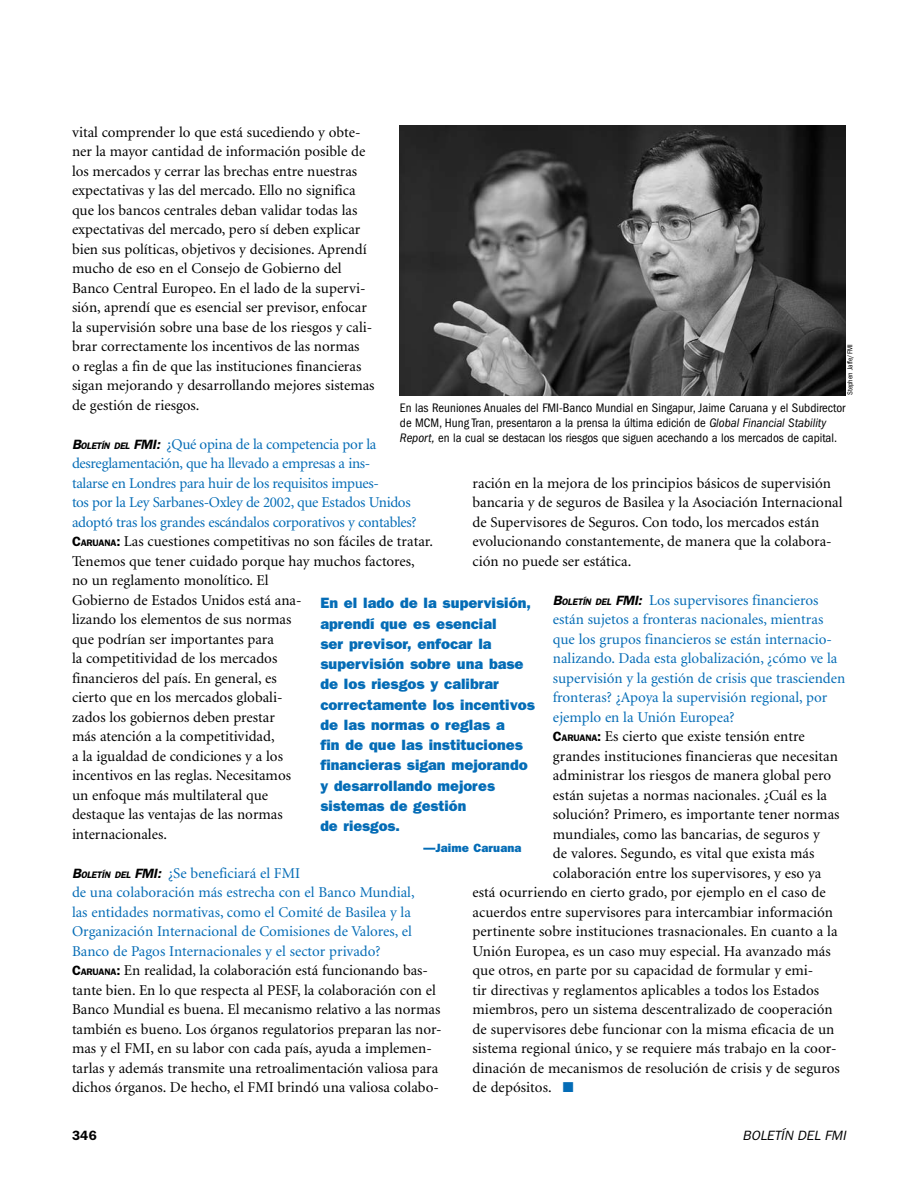
<style>
.page{position:relative;width:918px;height:1188px;background:#fff}
.page>*{position:absolute;margin:0;border:0;box-sizing:border-box;transform-origin:0 0}
.t1{font:15px/19.5px "Minion";color:#000}
.t2{font:15px "Minion";color:#046cb6}
.t3{font:800 15px/20.2px "Franklin Gothic";color:#046cb6}
.t4{font:italic 13.5px "Franklin Gothic";letter-spacing:.01em;color:#000}
.t5{font:600 13.5px "Franklin Gothic";color:#000}
.t6{font:condensed 12.75px/15px "Franklin Gothic";color:#000}
.t7{font:800 12px "Franklin Gothic";color:#046cb6}
.t8{font:condensed 7.5px "Franklin Gothic";color:#000}
.s1{font-family:"Franklin Gothic";font-weight:600;font-style:italic;font-size:13.5px}
.s2{font-family:"Franklin Gothic";font-weight:600;font-style:italic;font-size:9.45px}
.s3{color:#046cb6}
.s4{font-family:"Franklin Gothic";font-weight:600;font-size:13.5px}
.s5{font-family:"Franklin Gothic";font-weight:600;font-size:9.45px}
.s6{font-style:italic}
.s7{font-family:"Franklin Gothic";font-weight:600;font-style:italic;font-size:13.5px;color:#000}
.s8{font-family:"Franklin Gothic";font-weight:600;font-style:italic;font-size:9.45px;color:#000}
</style>
<div class="page">
<img style="left:400px;top:125px;width:446px;height:270px">
<p class="t1" style="left:72px;top:123px;width:304px">vital comprender lo que está sucediendo y obte&shy;ner la mayor cantidad de información posible de los mercados y cerrar las brechas entre nuestras expectativas y las del mercado. Ello no significa que los bancos centrales deban validar todas las expectativas del mercado, pero sí deben explicar bien sus políticas, objetivos y decisiones. Aprendí mucho de eso en el Consejo de Gobierno del Banco Central Europeo. En el lado de la supervi&shy;sión, aprendí que es esencial ser previsor, enfocar la supervisión sobre una base de los riesgos y cali&shy;brar correctamente los incentivos de las normas<br>o reglas a fin de que las instituciones financieras sigan mejorando y desarrollando mejores sistemas de gestión de riesgos.-</p>
<p class="t1" style="left:72px;top:435px;width:363px"><span class="s1">B</span><span class="s2">OLETÍN DEL</span> <span class="s1">FMI:</span> <span class="s3">¿Qué opina de la competencia por la desreglamentación, que ha llevado a empresas a ins-<br>talarse en Londres para huir de los requisitos impues-<br>tos por la Ley Sarbanes-Oxley de 2002, que Estados Unidos adoptó tras los grandes escándalos corporativos y contables?<br></span><span class="s4">C</span><span class="s5">ARUANA</span><span class="s4">:</span> Las cuestiones competitivas no son fáciles de tratar.<br>Tenemos que tener cuidado porque hay muchos factores, no un reglamento monolítico. El<br>Gobierno de Estados Unidos está ana-<br>lizando los elementos de sus normas<br>que podrían ser importantes para<br>la competitividad de los mercados<br>financieros del país. En general, es<br>cierto que en los mercados globali-<br>zados los gobiernos deben prestar<br>más atención a la competitividad,<br>a la igualdad de condiciones y a los<br>incentivos en las reglas. Necesitamos<br>un enfoque más multilateral que<br>destaque las ventajas de las normas<br>internacionales.-</p>
<p class="t1" style="left:72px;top:864px;width:371px"><span class="s1">B</span><span class="s2">OLETÍN DEL</span> <span class="s1">FMI:</span> <span class="s3">¿Se beneficiará el FMI<br>de una colaboración más estrecha con el Banco Mundial,<br>las entidades normativas, como el Comité de Basilea y la Organización Internacional de Comisiones de Valores, el Banco de Pagos Internacionales y el sector privado?<br></span><span class="s4">C</span><span class="s5">ARUANA</span><span class="s4">:</span> En realidad, la colaboración está funcionando bas&shy;tante bien. En lo que respecta al PESF, la colaboración con el Banco Mundial es buena. El mecanismo relativo a las normas también es bueno. Los órganos regulatorios preparan las nor&shy;mas y el FMI, en su labor con cada país, ayuda a implemen&shy;tarlas y además transmite una retroalimentación valiosa para dichos órganos. De hecho, el FMI brindó una valiosa colabo-</p>
<p class="t8" style="left:846px;top:395px;width:52px;rotate:-90deg">Stephen Jaffe/FMI</p>
<p class="t6" style="left:400px;top:400px;width:447px">En las Reuniones Anuales del FMI-Banco Mundial en Singapur, Jaime Caruana y el Subdirector de MCM, Hung Tran, presentaron a la prensa la última edición de <span class="s6">Global Financial Stability<br>Report,</span> en la cual se destacan los riesgos que siguen acechando a los mercados de capital.</p>
<p class="t1" style="left:472px;top:474px;width:372px">ración en la mejora de los principios básicos de supervisión bancaria y de seguros de Basilea y la Asociación Internacional de Supervisores de Seguros. Con todo, los mercados están evolucionando constantemente, de manera que la colabora&shy;ción no puede ser estática.-</p>
<p class="t2" style="left:553px;top:592px;width:267px"><span class="s7">B</span><span class="s8">OLETÍN DEL</span> <span class="s7">FMI:</span> Los supervisores financieros</p>
<p class="t2" style="left:553px;top:612px;width:272px">están sujetos a fronteras nacionales, mientras</p>
<p class="t2" style="left:553px;top:631px;width:281px">que los grupos financieros se están internacio-</p>
<p class="t2" style="left:553px;top:651px;width:286px">nalizando. Dada esta globalización, ¿cómo ve la</p>
<p class="t2" style="left:553px;top:670px;width:294px">supervisión y la gestión de crisis que trascienden</p>
<p class="t2" style="left:553px;top:690px;width:276px">fronteras? ¿Apoya la supervisión regional, por</p>
<p class="t2" style="left:553px;top:709px;width:183px">ejemplo en la Unión Europea?</p>
<p class="t1" style="left:553px;top:727px;width:253px"><span class="s4">C</span><span class="s5">ARUANA</span><span class="s4">:</span> Es cierto que existe tensión entre</p>
<p class="t1" style="left:553px;top:747px;width:287px">grandes instituciones financieras que necesitan</p>
<p class="t1" style="left:553px;top:766px;width:280px">administrar los riesgos de manera global pero</p>
<p class="t1" style="left:553px;top:786px;width:276px">están sujetas a normas nacionales. ¿Cuál es la</p>
<p class="t1" style="left:553px;top:805px;width:288px">solución? Primero, es importante tener normas</p>
<p class="t1" style="left:553px;top:825px;width:268px">mundiales, como las bancarias, de seguros y</p>
<p class="t1" style="left:553px;top:844px;width:263px">de valores. Segundo, es vital que exista más</p>
<p class="t1" style="left:553px;top:864px;width:270px">colaboración entre los supervisores, y eso ya</p>
<p class="t1" style="left:472px;top:883px;width:355px">está ocurriendo en cierto grado, por ejemplo en el caso de</p>
<p class="t1" style="left:472px;top:903px;width:362px">acuerdos entre supervisores para intercambiar información</p>
<p class="t1" style="left:472px;top:922px;width:367px">pertinente sobre instituciones trasnacionales. En cuanto a la</p>
<p class="t1" style="left:472px;top:942px;width:360px">Unión Europea, es un caso muy especial. Ha avanzado más</p>
<p class="t1" style="left:472px;top:961px;width:342px">que otros, en parte por su capacidad de formular y emi-</p>
<p class="t1" style="left:472px;top:981px;width:348px">tir directivas y reglamentos aplicables a todos los Estados</p>
<p class="t1" style="left:472px;top:1000px;width:362px">miembros, pero un sistema descentralizado de cooperación</p>
<p class="t1" style="left:472px;top:1020px;width:363px">de supervisores debe funcionar con la misma eficacia de un</p>
<p class="t1" style="left:472px;top:1039px;width:366px">sistema regional único, y se requiere más trabajo en la coor-</p>
<p class="t1" style="left:472px;top:1059px;width:369px">dinación de mecanismos de resolución de crisis y de seguros</p>
<p class="t1" style="left:472px;top:1078px;width:103px">de depósitos. <span class="s3">■</span></p>
<p class="t3" style="left:320px;top:593px;width:216px">En el lado de la supervisión, aprendí que es esencial<br>ser previsor, enfocar la supervisión sobre una base de los riesgos y calibrar correctamente los incentivos de las normas o reglas a<br>fin de que las instituciones financieras sigan mejorando y desarrollando mejores sistemas de gestión<br>de riesgos.</p>
<p class="t7" style="left:424px;top:841px;width:99px">—Jaime Caruana</p>
<p class="t5" style="left:72px;top:1127px;width:26px">346</p>
<p class="t4" style="left:743px;top:1127px;width:105px">BOLETÍN DEL FMI</p>
</div>
